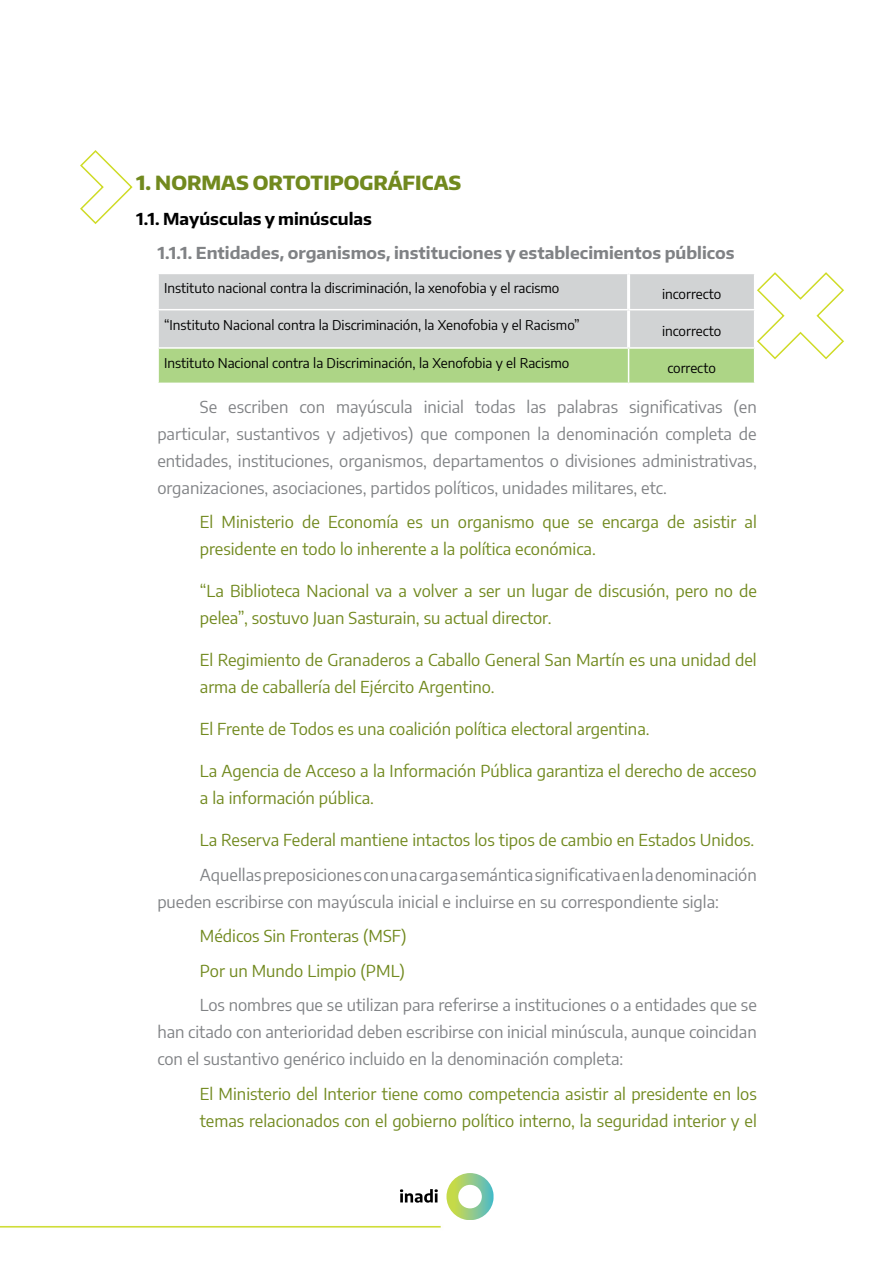
<style>
.page{position:relative;width:893px;height:1263px;background:#fff}
.page>*{position:absolute;margin:0;border:0;box-sizing:border-box;transform-origin:0 0}
.t1{font:800 19.5px "Encode Sans";color:#71891e}
.t2{font:16.5px/27px "Encode Sans";color:#71891e}
.t3{font:16.5px/27px "Encode Sans";color:#808285;text-align:justify}
.t4{font:700 16.5px "Encode Sans";color:#808285}
.t5{font:700 16.5px "Encode Sans";color:#000}
.t6{font:13.5px "Encode Sans";color:#000}
</style>
<div class="page">
<svg style="left:400px;top:1189px;width:38px;height:14px"></svg>
<svg style="left:446px;top:1173px;width:47px;height:47px"></svg>
<svg style="left:158px;top:272px;width:686px;height:111px"></svg>
<svg style="left:80px;top:150px;width:53px;height:74px"></svg>
<p class="t1" style="left:136px;top:170px;width:327px">1. NORMAS ORTOTIPOGRÁFICAS</p>
<p class="t5" style="left:136px;top:208px;width:237px">1.1. Mayúsculas y minúsculas</p>
<p class="t4" style="left:157px;top:242px;width:579px">1.1.1. Entidades, organismos, instituciones y establecimientos públicos</p>
<p class="t6" style="left:164px;top:279px;width:397px">Instituto nacional contra la discriminación, la xenofobia y el racismo</p>
<p class="t6" style="left:662px;top:284px;width:61px">incorrecto</p>
<p class="t6" style="left:164px;top:315px;width:417px">“Instituto Nacional contra la Discriminación, la Xenofobia y el Racismo”</p>
<p class="t6" style="left:662px;top:321px;width:61px">incorrecto</p>
<p class="t6" style="left:164px;top:353px;width:407px">Instituto Nacional contra la Discriminación, la Xenofobia y el Racismo</p>
<p class="t6" style="left:667px;top:358px;width:50px">correcto</p>
<p class="t3" style="left:157px;top:392px;width:601px;text-indent:43px">Se escriben con mayúscula inicial todas las palabras significativas (en particular, sustantivos y adjetivos) que componen la denominación completa de entidades, instituciones, organismos, departamentos o divisiones administrativas, organizaciones, asociaciones, partidos políticos, unidades militares, etc.</p>
<p class="t2" style="left:200px;top:508px;width:558px">El Ministerio de Economía es un organismo que se encarga de asistir al presidente en todo lo inherente a la política económica.</p>
<p class="t2" style="left:200px;top:577px;width:558px">“La Biblioteca Nacional va a volver a ser un lugar de discusión, pero no de pelea”, sostuvo Juan Sasturain, su actual director.</p>
<p class="t2" style="left:200px;top:646px;width:558px">El Regimiento de Granaderos a Caballo General San Martín es una unidad del arma de caballería del Ejército Argentino.</p>
<p class="t2" style="left:200px;top:715px;width:451px">El Frente de Todos es una coalición política electoral argentina.</p>
<p class="t2" style="left:200px;top:757px;width:558px">La Agencia de Acceso a la Información Pública garantiza el derecho de acceso a la información pública.</p>
<p class="t2" style="left:200px;top:826px;width:556px">La Reserva Federal mantiene intactos los tipos de cambio en Estados Unidos.</p>
<p class="t3" style="left:157px;top:860px;width:601px;text-indent:43px">Aquellas preposiciones con una carga semántica significativa en la denominación pueden escribirse con mayúscula inicial e incluirse en su correspondiente sigla:</p>
<p class="t2" style="left:200px;top:922px;width:208px">Médicos Sin Fronteras (MSF)</p>
<p class="t2" style="left:200px;top:956px;width:207px">Por un Mundo Limpio (PML)</p>
<p class="t3" style="left:157px;top:991px;width:601px;text-indent:43px">Los nombres que se utilizan para referirse a instituciones o a entidades que se han citado con anterioridad deben escribirse con inicial minúscula, aunque coincidan con el sustantivo genérico incluido en la denominación completa:</p>
<p class="t2" style="left:200px;top:1079px;width:558px">El Ministerio del Interior tiene como competencia asistir al presidente en los temas relacionados con el gobierno político interno, la seguridad interior y el</p>
</div>
